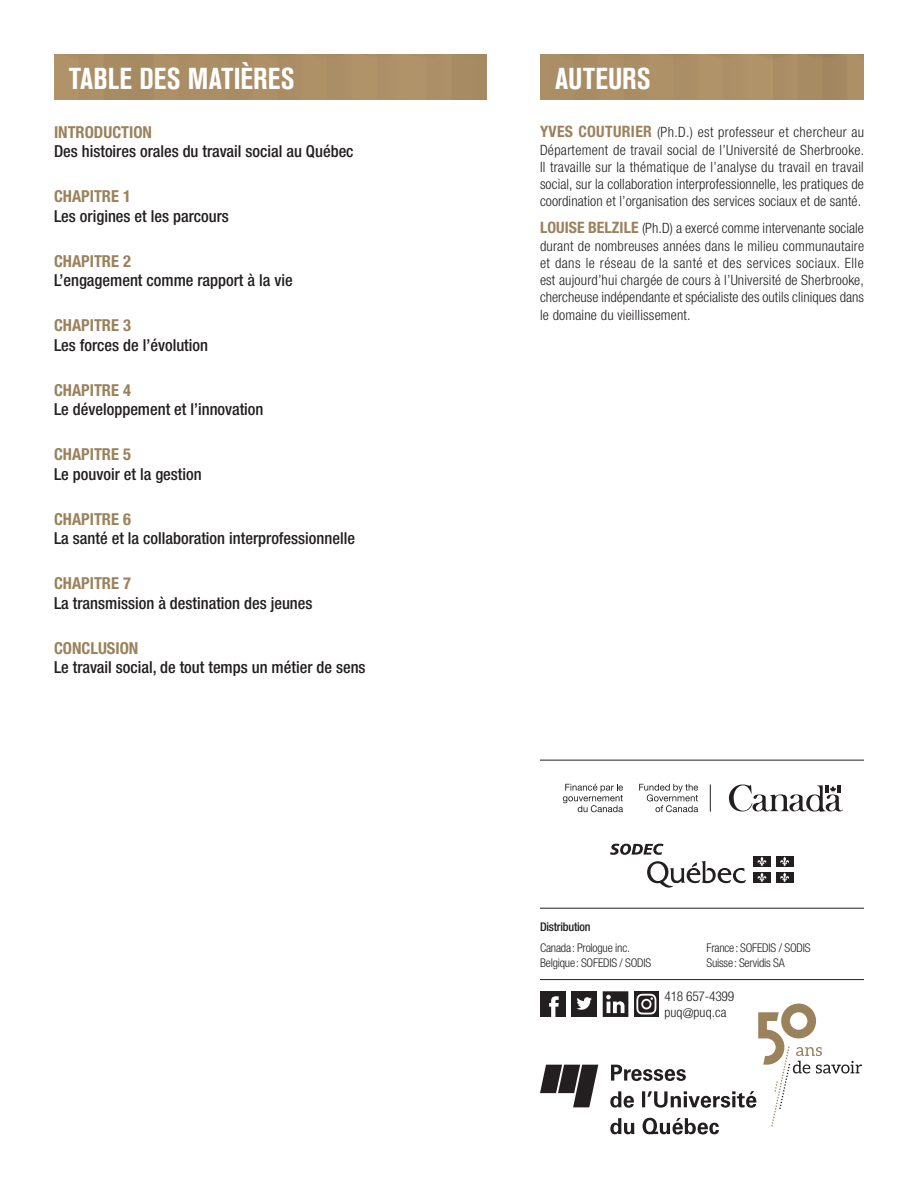
<style>
.page{position:relative;width:918px;height:1188px;background:#fff}
.page>*{position:absolute;margin:0;border:0;box-sizing:border-box;transform-origin:0 0}
._1_Fiche_Titre_verso{font:700 condensed 30px "Akzidenz Grotesk BE";letter-spacing:.01em;color:#fff}
._3_Fiche_Niv2-verso{font:500 condensed 16.5px/19.5px "Helvetica Neue";color:#231f20}
._7_Fiche_bios_auteur{font:300 condensed 14.25px/17.2px "Helvetica Neue";letter-spacing:.005em;color:#231f20;text-align:justify}
.t1{font:300 condensed 13.5px/15.9px "Helvetica Neue";letter-spacing:-.02em;color:#231f20}
.t2{font:300 condensed 12px/15px "Helvetica Neue";letter-spacing:-.02em;color:#231f20}
.t3{font:500 condensed 12px "Helvetica Neue";letter-spacing:-.02em;color:#231f20}
.s1{font-weight:700;color:#9a825c}
.s2{font-weight:700;font-size:15.75px;color:#9a825c}
</style>
<div class="page">
<div style="left:54px;top:55px;width:433px;height:45px;background:#ac8f66"></div>
<div style="left:540px;top:55px;width:324px;height:45px;background:#ab8e65"></div>
<hr style="left:540px;top:979px;width:324px;height:1px;background:#231f20">
<svg style="left:540px;top:991px;width:322px;height:143px"></svg>
<hr style="left:540px;top:908px;width:324px;height:1px;background:#231f20">
<hr style="left:540px;top:760px;width:324px;height:1px;background:#231f20">
<svg style="left:729px;top:784px;width:114px;height:28px"></svg>
<svg style="left:563px;top:784px;width:60px;height:28px"></svg>
<svg style="left:639px;top:784px;width:59px;height:28px"></svg>
<svg style="left:710px;top:784px;width:1px;height:28px"></svg>
<svg style="left:647px;top:861px;width:99px;height:27px"></svg>
<div style="left:753px;top:856px;width:18px;height:11px;background:#231f20"></div>
<svg style="left:757px;top:857px;width:10px;height:9px"></svg>
<div style="left:776px;top:856px;width:17px;height:11px;background:#231f20"></div>
<svg style="left:780px;top:857px;width:9px;height:9px"></svg>
<div style="left:753px;top:872px;width:18px;height:11px;background:#231f20"></div>
<svg style="left:757px;top:873px;width:10px;height:9px"></svg>
<div style="left:776px;top:872px;width:17px;height:11px;background:#231f20"></div>
<svg style="left:780px;top:873px;width:9px;height:9px"></svg>
<svg style="left:610px;top:844px;width:54px;height:11px"></svg>
<h1 class="_1_Fiche_Titre_verso" style="left:69px;top:61px;width:227px">TABLE DES MATIÈRES</h1>
<p class="_3_Fiche_Niv2-verso" style="left:54px;top:122px;width:301px"><span class="s1">INTRODUCTION<br></span>Des histoires orales du travail social au Québec</p>
<p class="_3_Fiche_Niv2-verso" style="left:54px;top:187px;width:176px"><span class="s1">CHAPITRE 1<br></span>Les origines et les parcours</p>
<p class="_3_Fiche_Niv2-verso" style="left:54px;top:251px;width:240px"><span class="s1">CHAPITRE 2<br></span>L’engagement comme rapport à la vie</p>
<p class="_3_Fiche_Niv2-verso" style="left:54px;top:316px;width:156px"><span class="s1">CHAPITRE 3<br></span>Les forces de l’évolution</p>
<p class="_3_Fiche_Niv2-verso" style="left:54px;top:380px;width:211px"><span class="s1">CHAPITRE 4<br></span>Le développement et l’innovation</p>
<p class="_3_Fiche_Niv2-verso" style="left:54px;top:445px;width:149px"><span class="s1">CHAPITRE 5<br></span>Le pouvoir et la gestion</p>
<p class="_3_Fiche_Niv2-verso" style="left:54px;top:509px;width:303px"><span class="s1">CHAPITRE 6<br></span>La santé et la collaboration interprofessionnelle</p>
<p class="_3_Fiche_Niv2-verso" style="left:54px;top:574px;width:260px"><span class="s1">CHAPITRE 7<br></span>La transmission à destination des jeunes</p>
<p class="_3_Fiche_Niv2-verso" style="left:54px;top:638px;width:313px"><span class="s1">CONCLUSION<br></span>Le travail social, de tout temps un métier de sens</p>
<p class="_1_Fiche_Titre_verso" style="left:555px;top:61px;width:97px">AUTEURS</p>
<p class="_7_Fiche_bios_auteur" style="left:540px;top:124px;width:326px"><span class="s2">YVES COUTURIER</span> (Ph.D.) est professeur et chercheur au Département de travail social de l’Université de Sherbrooke.<br>Il travaille sur la thématique de l’analyse du travail en travail social, sur la collaboration interprofessionnelle, les pratiques de coordination et l’organisation des services sociaux et de santé.</p>
<p class="_7_Fiche_bios_auteur" style="left:540px;top:220px;width:326px"><span class="s2">LOUISE BELZILE</span> (Ph.D) a exercé comme intervenante sociale durant de nombreuses années dans le milieu communautaire et dans le réseau de la santé et des services sociaux. Elle est aujourd’hui chargée de cours à l’Université de Sherbrooke, chercheuse indépendante et spécialiste des outils cliniques dans le domaine du vieillissement.</p>
<p class="t3" style="left:540px;top:919px;width:52px">Distribution</p>
<p class="t2" style="left:540px;top:940px;width:113px">Canada: Prologue inc.<br>Belgique: SOFEDIS / SODIS</p>
<p class="t2" style="left:706px;top:940px;width:105px">France: SOFEDIS / SODIS<br>Suisse: Servidis SA</p>
<p class="t1" style="left:664px;top:988px;width:71px">418 657-4399 puq@puq.ca</p>
</div>
